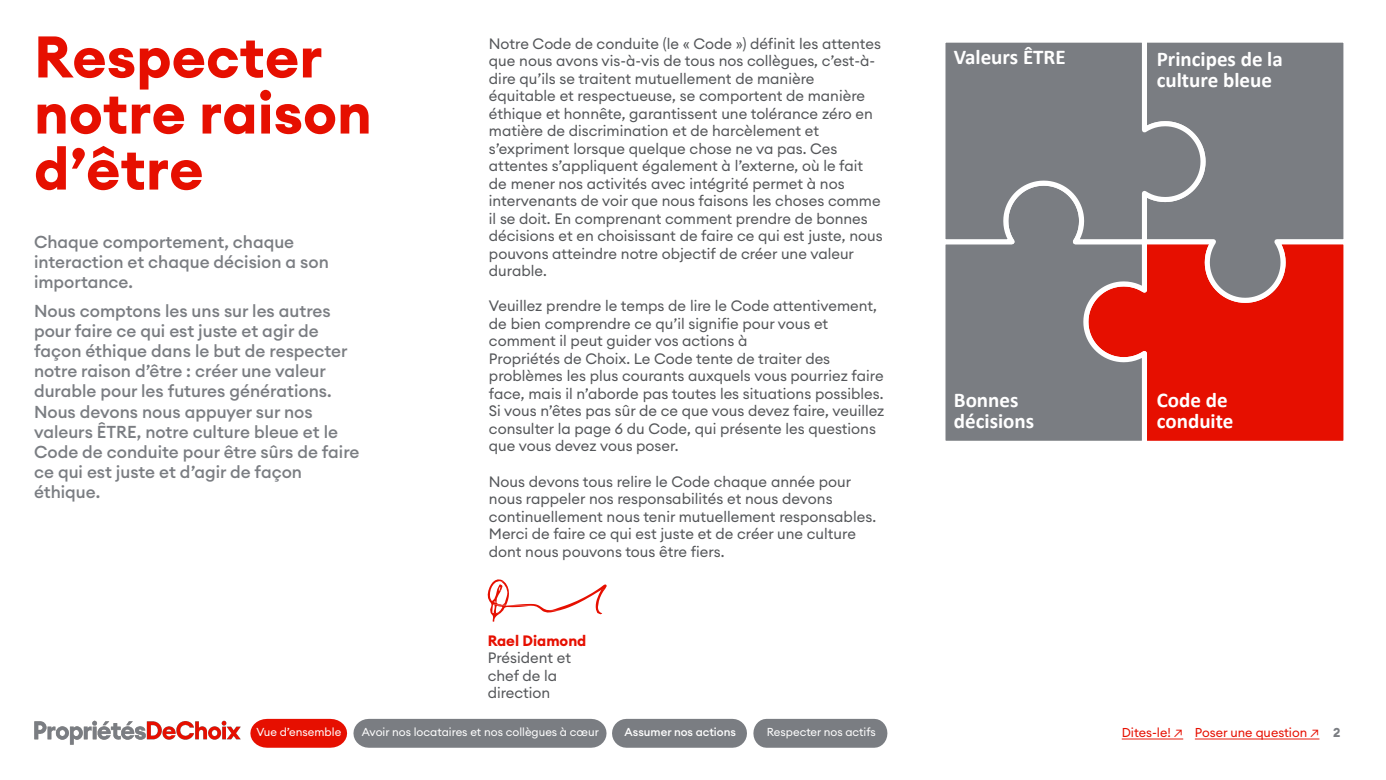
<style>
.page{position:relative;width:1386px;height:780px;background:#fff}
.page>*{position:absolute;margin:0;border:0;box-sizing:border-box;transform-origin:0 0}
.t1{font:700 57.75px/56px "Euclid Circular A";color:#e60f00}
.t2{font:700 21px/21px "Calibri";color:#fff}
.t3{font:500 17.06px/20.1px "Euclid Circular A";color:#7a7d82}
.t4{font:14.88px/17.5px "Euclid Circular A";color:#545659}
.t5{font:700 14.88px "Euclid Circular A";color:#e60f00}
.t6{font:12.69px "Euclid Circular A";color:#e60f00}
.Slide{font:700 12.69px "Euclid Circular A";color:#7a7d82}
.t7{font:11.38px "Euclid Circular A";color:#fff}
.t8{font:500 11.38px "Euclid Circular A";color:#fff}
</style>
<div class="page">
<svg style="left:487px;top:579px;width:119px;height:42px"></svg>
<div style="left:1149px;top:305px;width:195px;height:136px;background:#e60f00"></div>
<svg style="left:753px;top:718px;width:134px;height:29px;background:#83858a"></svg>
<svg style="left:612px;top:718px;width:135px;height:29px;background:#83868b"></svg>
<svg style="left:252px;top:718px;width:95px;height:29px;background:#e82316"></svg>
<div style="left:353px;top:718px;width:253px;height:29px;background:#7a7d82"></div>
<svg style="left:1149px;top:42px;width:195px;height:263px;background:#936c6d"></svg>
<svg style="left:945px;top:247px;width:204px;height:194px;background:#8a797c"></svg>
<svg style="left:945px;top:42px;width:262px;height:205px;background:#83858a"></svg>
<svg style="left:1121px;top:738px;width:61px;height:1px"></svg>
<svg style="left:1194px;top:738px;width:125px;height:1px"></svg>
<img style="left:34px;top:720px;width:218px;height:25px">
<h2 class="t1" style="left:34px;top:30px;width:339px">Respecter notre raison d’être</h2>
<p class="t4" style="left:489px;top:34px;width:395px">Notre Code de conduite (le « Code ») définit les attentes que nous avons vis-à-vis de tous nos collègues, c’est-à&shy;dire qu’ils se traitent mutuellement de manière équitable et respectueuse, se comportent de manière éthique et honnête, garantissent une tolérance zéro en matière de discrimination et de harcèlement et s’expriment lorsque quelque chose ne va pas. Ces attentes s’appliquent également à l’externe, où le fait de mener nos activités avec intégrité permet à nos intervenants de voir que nous faisons les choses comme il se doit. En comprenant comment prendre de bonnes décisions et en choisissant de faire ce qui est juste, nous pouvons atteindre notre objectif de créer une valeur durable.</p>
<p class="t4" style="left:489px;top:297px;width:397px">Veuillez prendre le temps de lire le Code attentivement, de bien comprendre ce qu’il signifie pour vous et comment il peut guider vos actions à<br>Propriétés de Choix. Le Code tente de traiter des problèmes les plus courants auxquels vous pourriez faire face, mais il n’aborde pas toutes les situations possibles.<br>Si vous n’êtes pas sûr de ce que vous devez faire, veuillez consulter la page 6 du Code, qui présente les questions que vous devez vous poser.</p>
<p class="t4" style="left:489px;top:472px;width:388px">Nous devons tous relire le Code chaque année pour nous rappeler nos responsabilités et nous devons continuellement nous tenir mutuellement responsables.<br>Merci de faire ce qui est juste et de créer une culture dont nous pouvons tous être fiers.</p>
<p class="t3" style="left:34px;top:231px;width:296px">Chaque comportement, chaque interaction et chaque décision a son importance.</p>
<p class="t3" style="left:34px;top:300px;width:327px">Nous comptons les uns sur les autres pour faire ce qui est juste et agir de façon éthique dans le but de respecter notre raison d’être : créer une valeur durable pour les futures générations.<br>Nous devons nous appuyer sur nos valeurs ÊTRE, notre culture bleue et le Code de conduite pour être sûrs de faire ce qui est juste et d’agir de façon éthique.</p>
<p class="t5" style="left:487px;top:630px;width:100px">Rael Diamond</p>
<p class="t4" style="left:487px;top:649px;width:85px">Président et chef de la direction</p>
<p class="t2" style="left:953px;top:47px;width:113px">Valeurs ÊTRE</p>
<p class="t2" style="left:953px;top:389px;width:82px">Bonnes décisions</p>
<p class="t2" style="left:1156px;top:48px;width:127px">Principes de la culture bleue</p>
<p class="t2" style="left:1156px;top:389px;width:78px">Code de conduite</p>
<p class="t7" style="left:256px;top:724px;width:86px">Vue d’ensemble</p>
<p class="t7" style="left:362px;top:724px;width:238px">Avoir nos locataires et nos collègues à cœur</p>
<p class="t8" style="left:624px;top:724px;width:113px">Assumer nos actions</p>
<p class="t7" style="left:766px;top:724px;width:111px">Respecter nos actifs</p>
<p class="t6" style="left:1121px;top:724px;width:199px">Dites-le! ↗ Poser une question ↗</p>
<p class="Slide" style="left:1332px;top:724px;width:9px">2</p>
</div>
